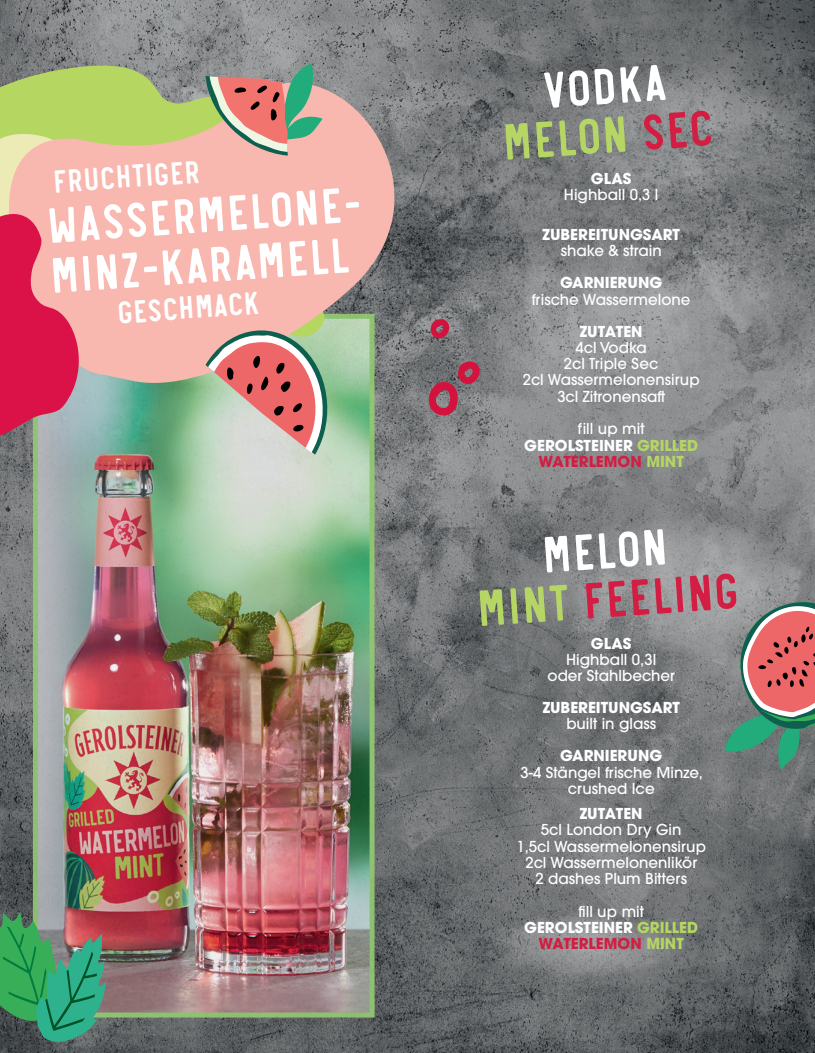
<style>
.page{position:relative;width:815px;height:1053px;background:#fff}
.page>*{position:absolute;margin:0;border:0;box-sizing:border-box;transform-origin:0 0}
.t1{font:700 53.75px/48.8px "Revelstoke";color:#d31d42;text-align:center}
.t2{font:700 53.75px/48.8px "Revelstoke";color:#fff;text-align:center}
.t3{font:700 52.5px/50px "Revelstoke";color:#fff}
.t4{font:700 33.75px "Revelstoke";color:#fff}
.t5{font:500 15px/16.2px "ITC Avant Garde Pro";color:#fff;text-align:center}
.t6{font:700 15px/16.2px "ITC Avant Garde Pro";color:#fff;text-align:center}
.s1{color:#b5d564}
.s2{color:#d31d42}
.s3{font-weight:500}
.s4{color:#fff}
</style>
<div class="page">
<img style="left:0;top:0;width:815px;height:1052px">
<svg style="left:476px;top:912px;width:211px;height:64px;background:#828586"></svg>
<svg style="left:554px;top:66px;width:261px;height:140px;background:#797c7d"></svg>
<svg style="left:535px;top:517px;width:272px;height:141px;background:#8e8f91"></svg>
<img style="left:39px;top:398px;width:330px;height:613px">
<div style="left:33px;top:314px;width:342px;height:703px;border:5px solid #93cc73"></div>
<svg style="left:725px;top:596px;width:90px;height:173px;background:#97807a"></svg>
<svg style="left:428px;top:361px;width:54px;height:57px;background:#985d6b"></svg>
<svg style="left:0;top:26px;width:457px;height:372px;background:#b9a191"></svg>
<svg style="left:0;top:126px;width:110px;height:324px;background:#de848b"></svg>
<svg style="left:206px;top:64px;width:117px;height:92px;background:#b59c8b"></svg>
<svg style="left:206px;top:319px;width:130px;height:135px;background:#c9a599"></svg>
<svg style="left:0;top:912px;width:106px;height:130px;background:#4b916a"></svg>
<h3 class="t4" style="left:51px;top:162px;width:151px;rotate:-4deg">fruchtiger</h3>
<h2 class="t3" style="left:44px;top:200px;width:320px;rotate:-4deg">Wassermelone-<br>Minz-Karamell</h2>
<h3 class="t4" style="left:115px;top:293px;width:147px;rotate:-4deg">geschmack</h3>
<h1 class="t2" style="left:496px;top:68px;width:216px;rotate:-4deg">vodka<br><span class="s1">Melon</span> <span class="s2">sec</span></h1>
<p class="t6" style="left:591px;top:170px;width:42px">GLAS</p>
<p class="t5" style="left:564px;top:187px;width:96px">Highball 0,3 l</p>
<p class="t6" style="left:543px;top:226px;width:139px">ZUBEREITUNGSART</p>
<p class="t5" style="left:561px;top:242px;width:103px">shake &amp; strain</p>
<p class="t6" style="left:560px;top:274px;width:103px">GARNIERUNG</p>
<p class="t5" style="left:532px;top:291px;width:160px">frische Wassermelone</p>
<p class="t6" style="left:580px;top:323px;width:64px">ZUTATEN</p>
<p class="t5" style="left:523px;top:339px;width:179px">4cl Vodka<br>2cl Triple Sec<br>2cl Wassermelonensirup<br>3cl Zitronensaft</p>
<p class="t6" style="left:524px;top:420px;width:175px"><span class="s3">fill up mit<br></span>GEROLSTEINER <span class="s1">GRILLED<br></span><span class="s2">WATERLEMON</span> <span class="s1">MINT</span></p>
<h1 class="t1" style="left:470px;top:534px;width:267px;rotate:-4deg"><span class="s4">melon<br></span><span class="s1">Mint</span> feeling</h1>
<p class="t6" style="left:591px;top:634px;width:42px">GLAS</p>
<p class="t5" style="left:548px;top:651px;width:129px">Highball 0,3l oder Stahlbecher</p>
<p class="t6" style="left:543px;top:699px;width:139px">ZUBEREITUNGSART</p>
<p class="t5" style="left:566px;top:715px;width:91px">built in glass</p>
<p class="t6" style="left:560px;top:747px;width:103px">GARNIERUNG</p>
<p class="t5" style="left:520px;top:764px;width:184px">3-4 Stängel frische Minze, crushed Ice</p>
<p class="t6" style="left:580px;top:805px;width:64px">ZUTATEN</p>
<p class="t5" style="left:516px;top:821px;width:191px">5cl London Dry Gin<br>1,5cl Wassermelonensirup<br>2cl Wassermelonenlikör<br>2 dashes Plum Bitters</p>
<p class="t6" style="left:524px;top:902px;width:175px"><span class="s3">fill up mit<br></span>GEROLSTEINER <span class="s1">GRILLED<br></span><span class="s2">WATERLEMON</span> <span class="s1">MINT</span></p>
</div>
